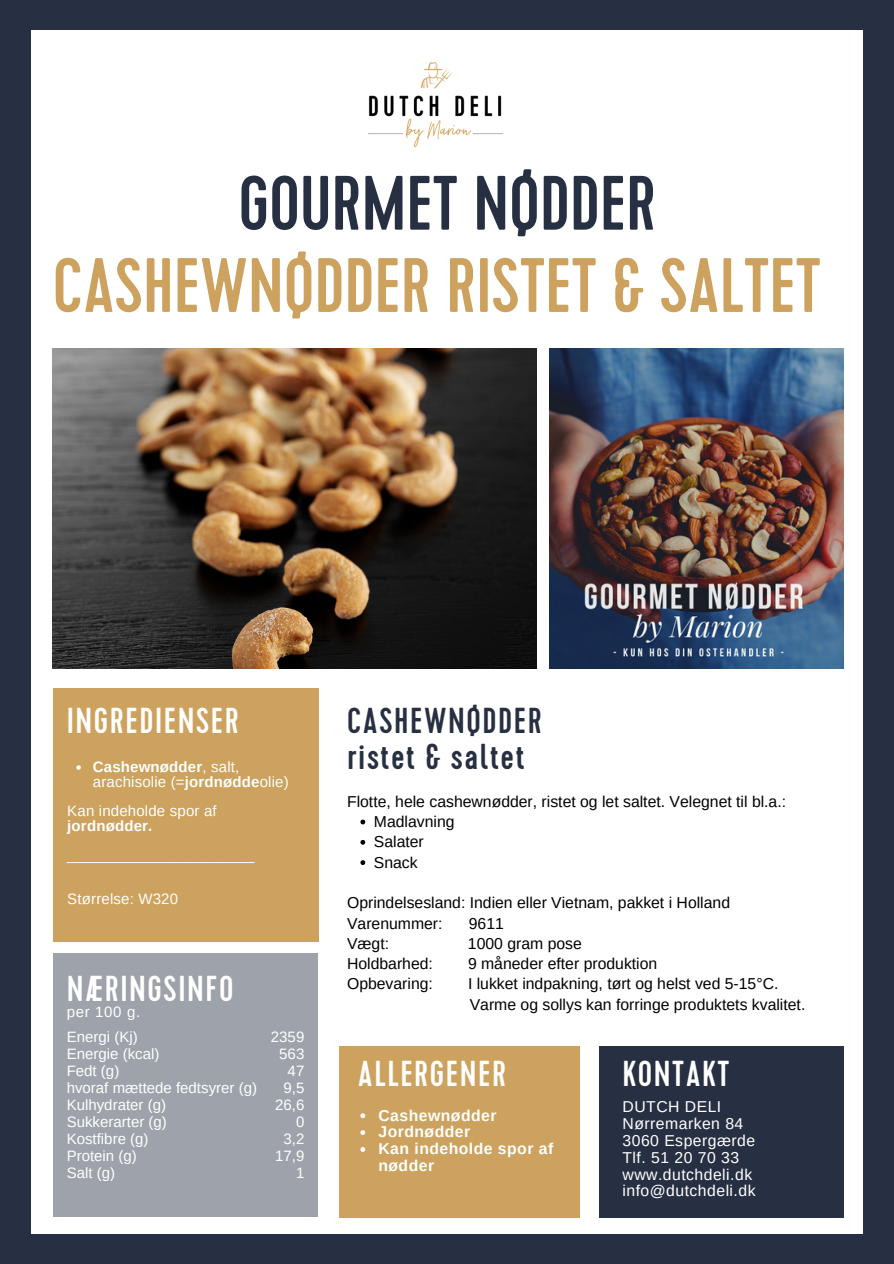
<style>
.page{position:relative;width:894px;height:1264px;background:#fff}
.page>*{position:absolute;margin:0;border:0;box-sizing:border-box;transform-origin:0 0}
.t1{font:500 76.8px "Cervo W01";color:#cca25e}
.t2{font:500 76.8px "Cervo W01";color:#272f42}
.t3{font:500 36px "Cervo W01";letter-spacing:.045em;color:#fff}
.t4{font:500 36px "Cervo W01";letter-spacing:.045em;color:#272f42}
.t5{font:15.75px "Arimo";color:#000}
.t6{font:15.75px "Arimo";letter-spacing:.03em;color:#fff}
.t7{font:700 15.75px/16.8px "Arimo";letter-spacing:.03em;color:#fff}
.t8{font:15px/14.7px "Arimo";color:#fff}
.s1{font-weight:700}
</style>
<div class="page">
<div style="left:0;top:0;width:893px;height:1263px;background:#272f42"></div>
<div style="left:31px;top:30px;width:831px;height:1203px;background:#fff"></div>
<div style="left:53px;top:953px;width:264px;height:263px;background:#9ea2aa"></div>
<div style="left:53px;top:688px;width:265px;height:253px;background:#cca25e"></div>
<img style="left:53px;top:348px;width:483px;height:320px">
<img style="left:549px;top:348px;width:294px;height:320px">
<img style="left:367px;top:62px;width:136px;height:86px">
<svg style="left:76px;top:765px;width:5px;height:4px"></svg>
<div style="left:339px;top:1046px;width:241px;height:170px;background:#cca25e"></div>
<div style="left:599px;top:1046px;width:243px;height:170px;background:#272f42"></div>
<svg style="left:360px;top:819px;width:5px;height:5px"></svg>
<svg style="left:360px;top:839px;width:5px;height:5px"></svg>
<svg style="left:360px;top:860px;width:5px;height:5px"></svg>
<svg style="left:360px;top:1113px;width:5px;height:5px"></svg>
<svg style="left:360px;top:1130px;width:5px;height:4px"></svg>
<svg style="left:360px;top:1147px;width:5px;height:4px"></svg>
<p class="t2" style="left:238px;top:158px;width:419px">GOURMET NØDDER</p>
<p class="t1" style="left:53px;top:240px;width:769px">CASHEWNØDDER RISTET &amp; SALTET</p>
<p class="t3" style="left:67px;top:700px;width:174px">INGREDIENSER</p>
<p class="t8" style="left:93px;top:759px;width:197px"><span class="s1">Cashewnødder</span>, salt, arachisolie (=<span class="s1">jordnødde</span>olie)</p>
<p class="t8" style="left:67px;top:803px;width:151px">Kan indeholde spor af <span class="s1">jordnødder.</span></p>
<p class="t8" style="left:67px;top:847px;width:189px">______________________</p>
<p class="t8" style="left:67px;top:891px;width:112px">Størrelse: W320</p>
<p class="t3" style="left:67px;top:967px;width:168px">NÆRINGSINFO</p>
<p class="t8" style="left:67px;top:1004px;width:75px">per 100 g.</p>
<p class="t8" style="left:67px;top:1029px;width:72px">Energi (Kj)</p>
<p class="t8" style="left:67px;top:1046px;width:94px">Energie (kcal)</p>
<p class="t8" style="left:67px;top:1063px;width:54px">Fedt (g)</p>
<p class="t8" style="left:67px;top:1080px;width:192px">hvoraf mættede fedtsyrer (g)</p>
<p class="t8" style="left:67px;top:1097px;width:101px">Kulhydrater (g)</p>
<p class="t8" style="left:67px;top:1114px;width:102px">Sukkerarter (g)</p>
<p class="t8" style="left:67px;top:1131px;width:83px">Kostfibre (g)</p>
<p class="t8" style="left:67px;top:1148px;width:72px">Protein (g)</p>
<p class="t8" style="left:67px;top:1164px;width:50px">Salt (g)</p>
<p class="t8" style="left:271px;top:1029px;width:35px">2359</p>
<p class="t8" style="left:279px;top:1046px;width:27px">563</p>
<p class="t8" style="left:287px;top:1063px;width:18px">47</p>
<p class="t8" style="left:283px;top:1080px;width:22px">9,5</p>
<p class="t8" style="left:275px;top:1097px;width:31px">26,6</p>
<p class="t8" style="left:296px;top:1114px;width:10px">0</p>
<p class="t8" style="left:283px;top:1131px;width:22px">3,2</p>
<p class="t8" style="left:275px;top:1148px;width:31px">17,9</p>
<p class="t8" style="left:296px;top:1164px;width:10px">1</p>
<p class="t4" style="left:347px;top:699px;width:196px">CASHEWNØDDER</p>
<p class="t4" style="left:347px;top:735px;width:179px">ristet &amp; saltet</p>
<p class="t5" style="left:347px;top:792px;width:440px">Flotte, hele cashewnødder, ristet og let saltet. Velegnet til bl.a.:</p>
<p class="t5" style="left:374px;top:812px;width:82px">Madlavning</p>
<p class="t5" style="left:374px;top:833px;width:51px">Salater</p>
<p class="t5" style="left:374px;top:853px;width:45px">Snack</p>
<p class="t5" style="left:347px;top:894px;width:384px">Oprindelsesland: Indien eller Vietnam, pakket i Holland</p>
<p class="t5" style="left:347px;top:914px;width:97px">Varenummer:</p>
<p class="t5" style="left:468px;top:914px;width:37px">9611</p>
<p class="t5" style="left:347px;top:934px;width:44px">Vægt:</p>
<p class="t5" style="left:468px;top:934px;width:115px">1000 gram pose</p>
<p class="t5" style="left:347px;top:954px;width:87px">Holdbarhed:</p>
<p class="t5" style="left:468px;top:954px;width:191px">9 måneder efter produktion</p>
<p class="t5" style="left:347px;top:975px;width:87px">Opbevaring:</p>
<p class="t5" style="left:468px;top:975px;width:312px">I lukket indpakning, tørt og helst ved 5-15°C.</p>
<p class="t5" style="left:469px;top:995px;width:337px">Varme og sollys kan forringe produktets kvalitet.</p>
<p class="t3" style="left:358px;top:1052px;width:150px">ALLERGENER</p>
<p class="t3" style="left:622px;top:1052px;width:108px">KONTAKT</p>
<p class="t7" style="left:378px;top:1106px;width:120px">Cashewnødder</p>
<p class="t7" style="left:378px;top:1123px;width:93px">Jordnødder</p>
<p class="t7" style="left:378px;top:1140px;width:176px">Kan indeholde spor af nødder</p>
<p class="t6" style="left:622px;top:1097px;width:100px">DUTCH DELI</p>
<p class="t6" style="left:622px;top:1114px;width:122px">Nørremarken 84</p>
<p class="t6" style="left:622px;top:1131px;width:134px">3060 Espergærde</p>
<p class="t6" style="left:622px;top:1148px;width:118px">Tlf. 51 20 70 33</p>
<p class="t6" style="left:622px;top:1165px;width:131px">www.dutchdeli.dk</p>
<p class="t6" style="left:622px;top:1182px;width:134px">info@dutchdeli.dk</p>
</div>
